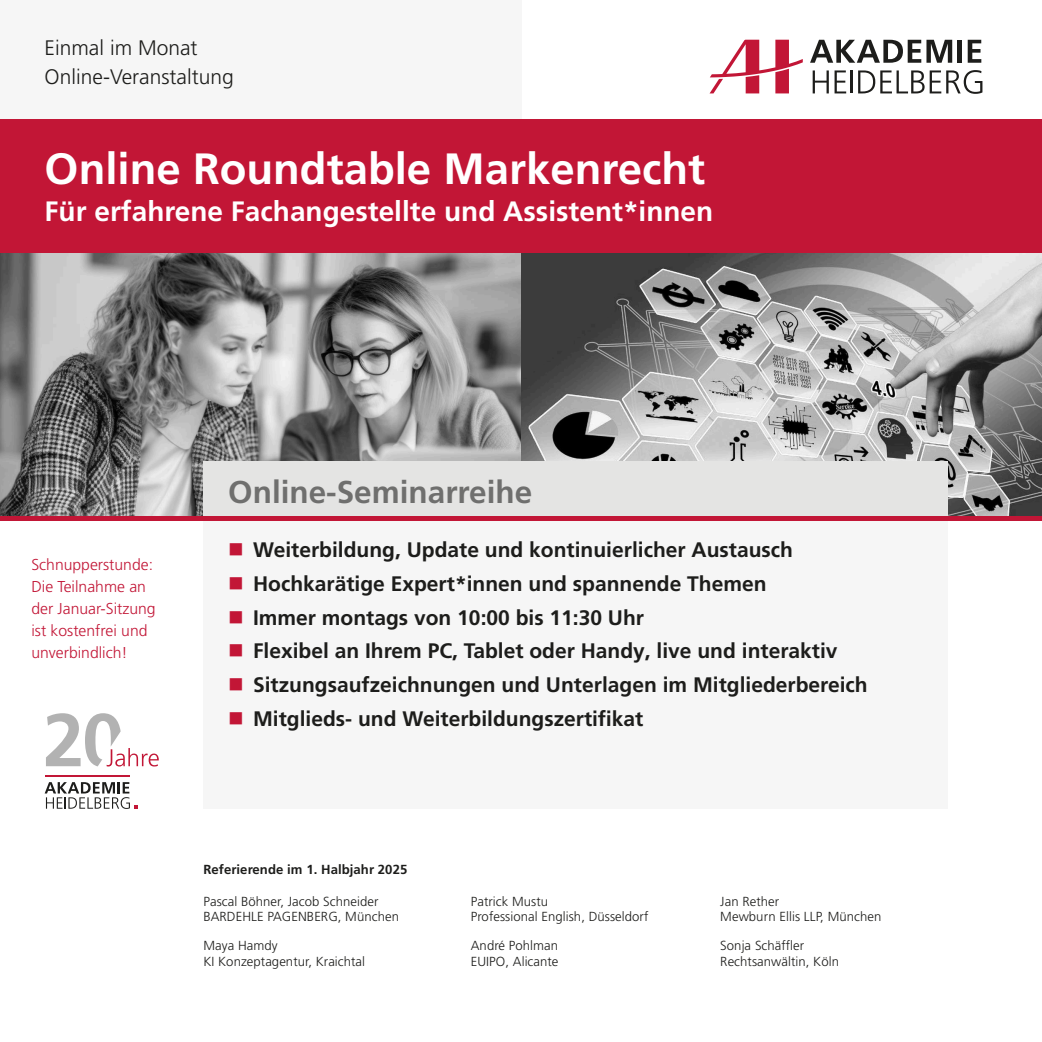
<style>
.page{position:relative;width:1042px;height:1042px;background:#fff}
.page>*{position:absolute;margin:0;border:0;box-sizing:border-box;transform-origin:0 0}
.t1{font:700 43.75px "Frutiger LT Pro";color:#fff}
.t2{font:700 31.5px "Frutiger LT Pro";color:#6f6f6e}
.t3{font:700 28px "Frutiger LT Pro";color:#fff}
.t4{font:700 21px/33.9px "Frutiger LT Pro";color:#1d1d1b}
.t5{font:300 21px/28.3px "Frutiger LT Pro";color:#1d1d1b}
.t6{font:300 15.75px/22.1px "Frutiger LT Pro";color:#c21636}
.t7{font:300 13.12px/15.8px "Frutiger LT Pro";letter-spacing:.005em;color:#1d1d1b}
.t8{font:700 13.12px "Frutiger LT Pro";letter-spacing:.005em;color:#1d1d1b}
</style>
<div class="page">
<img style="left:0;top:253px;width:521px;height:263px">
<svg style="left:521px;top:253px;width:521px;height:263px;background:#919191"></svg>
<div style="left:0;top:0;width:521px;height:119px;background:#f6f6f6"></div>
<div style="left:0;top:119px;width:1042px;height:134px;background:#c21636"></div>
<div style="left:203px;top:461px;width:744px;height:60px;background:#e4e4e3"></div>
<div style="left:203px;top:521px;width:744px;height:288px;background:#f6f6f6"></div>
<div style="left:0;top:516px;width:1042px;height:5px;background:#c21636"></div>
<svg style="left:810px;top:40px;width:142px;height:23px"></svg>
<div style="left:957px;top:40px;width:5px;height:23px;background:#1d1d1b"></div>
<svg style="left:967px;top:40px;width:14px;height:23px"></svg>
<svg style="left:812px;top:70px;width:34px;height:23px"></svg>
<hr style="left:851px;top:70px;width:2px;height:23px;background:#1d1d1b">
<svg style="left:710px;top:40px;width:93px;height:53px"></svg>
<svg style="left:858px;top:70px;width:124px;height:24px"></svg>
<svg style="left:46px;top:713px;width:113px;height:53px"></svg>
<svg style="left:45px;top:782px;width:93px;height:27px"></svg>
<hr style="left:46px;top:775px;width:84px;height:1px;background:#c21636">
<p class="t5" style="left:45px;top:36px;width:191px">Einmal im Monat<br>Online-Veranstaltung</p>
<h1 class="t1" style="left:45px;top:152px;width:662px">Online Roundtable Markenrecht</h1>
<h3 class="t3" style="left:45px;top:199px;width:670px">Für erfahrene Fachangestellte und Assistent*innen</h3>
<p class="t6" style="left:31px;top:555px;width:126px">Schnupperstunde:<br>Die Teilnahme an der Januar-Sitzung ist kostenfrei und unverbindlich!</p>
<h2 class="t2" style="left:228px;top:479px;width:306px">Online-Seminarreihe</h2>
<p class="t4" style="left:253px;top:534px;width:616px">Weiterbildung, Update und kontinuierlicher Austausch Hochkarätige Expert*innen und spannende Themen<br>Immer montags von 10:00 bis 11:30 Uhr<br>Flexibel an Ihrem PC, Tablet oder Handy, live und interaktiv Sitzungsaufzeichnungen und Unterlagen im Mitgliederbereich Mitglieds- und Weiterbildungszertifikat</p>
<p class="t8" style="left:203px;top:863px;width:205px">Referierende im 1. Halbjahr 2025</p>
<p class="t7" style="left:203px;top:894px;width:197px">Pascal Böhner, Jacob Schneider<br>BARDEHLE PAGENBERG, München</p>
<p class="t7" style="left:203px;top:939px;width:163px">Maya Hamdy<br>KI Konzeptagentur, Kraichtal</p>
<p class="t7" style="left:471px;top:894px;width:179px">Patrick Mustu<br>Professional English, Düsseldorf</p>
<p class="t7" style="left:471px;top:939px;width:89px">André Pohlman<br>EUIPO, Alicante</p>
<p class="t7" style="left:720px;top:939px;width:120px">Sonja Schäffler<br>Rechtsanwältin, Köln</p>
<p class="t7" style="left:720px;top:894px;width:163px">Jan Rether<br>Mewburn Ellis LLP, München</p>
</div>
